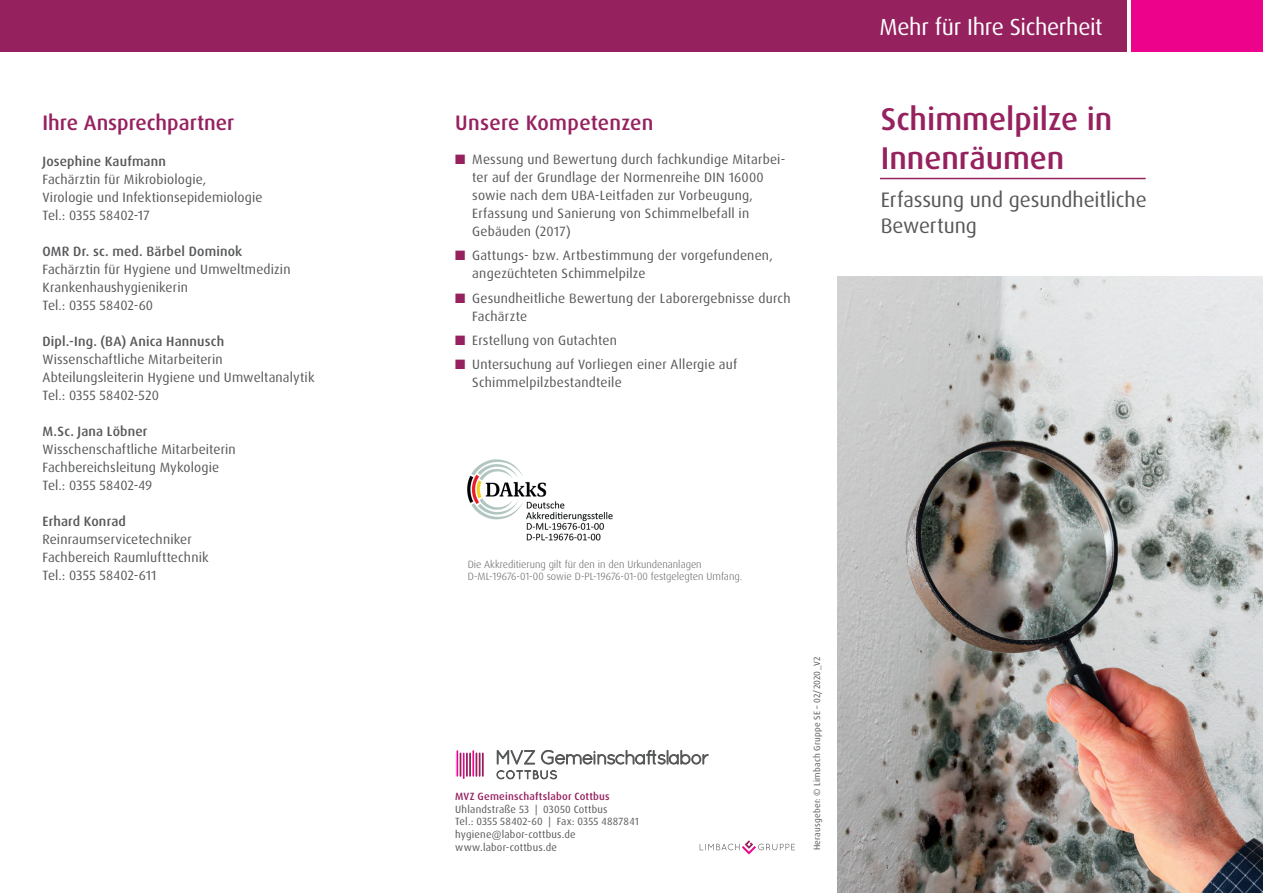
<style>
.page{position:relative;width:1263px;height:893px;background:#fff}
.page>*{position:absolute;margin:0;border:0;box-sizing:border-box;transform-origin:0 0}
.t1{font:500 31.5px/39px "Dax Pro";color:#96215f}
.t2{font:23.25px "Dax Pro";letter-spacing:-.015em;color:#fff}
.t3{font:500 21px "Dax Pro";color:#96215f}
.t4{font:21px/25.5px "Dax Pro";letter-spacing:-.005em;color:#57585a}
.t5{font:13.5px/18px "Dax Pro";letter-spacing:.01em;color:#57585a}
.t6{font:500 13.5px "Dax Pro";letter-spacing:.01em;color:#57585a}
.t7{font:10.5px/12.6px "Dax Pro";letter-spacing:.02em;color:#57585a}
.t8{font:300 10.5px/12.6px "Dax Pro";color:#57585a}
.t9{font:500 10.5px "Dax Pro";letter-spacing:.02em;color:#96215f}
.t10{font:9px "Dax Pro";letter-spacing:.025em;color:#57585a}
.s1{color:#96215f}
</style>
<div class="page">
<div style="left:0;top:0;width:1127px;height:51px;background:#96215f"></div>
<div style="left:1131px;top:0;width:132px;height:51px;background:#ed028c"></div>
<img style="left:838px;top:276px;width:425px;height:617px">
<svg style="left:700px;top:840px;width:95px;height:14px"></svg>
<hr style="left:482px;top:753px;width:2px;height:23px;background:#96215f">
<svg style="left:479px;top:753px;width:1px;height:23px"></svg>
<hr style="left:475px;top:753px;width:2px;height:23px;background:#96215f">
<hr style="left:472px;top:751px;width:2px;height:25px;background:#ed028c">
<hr style="left:469px;top:753px;width:2px;height:23px;background:#96215f">
<hr style="left:466px;top:753px;width:2px;height:23px;background:#96215f">
<hr style="left:456px;top:751px;width:2px;height:25px;background:#ed028c">
<svg style="left:455px;top:753px;width:9px;height:25px"></svg>
<svg style="left:497px;top:750px;width:211px;height:29px"></svg>
<img style="left:467px;top:459px;width:146px;height:82px">
<hr style="left:880px;top:178px;width:266px;height:1px;background:#96215f">
<h3 class="t3" style="left:43px;top:110px;width:193px">Ihre Ansprechpartner</h3>
<h3 class="t3" style="left:455px;top:110px;width:200px">Unsere Kompetenzen</h3>
<p class="t6" style="left:43px;top:153px;width:125px">Josephine Kaufmann</p>
<p class="t5" style="left:43px;top:171px;width:222px">Fachärztin für Mikrobiologie,<br>Virologie und Infektionsepidemiologie<br>Tel.: 0355 58402-17</p>
<p class="t6" style="left:43px;top:243px;width:201px">OMR Dr. sc. med. Bärbel Dominok</p>
<p class="t5" style="left:43px;top:261px;width:250px">Fachärztin für Hygiene und Umweltmedizin<br>Krankenhaushygienikerin<br>Tel.: 0355 58402-60</p>
<p class="t6" style="left:43px;top:333px;width:183px">Dipl.-Ing. (BA) Anica Hannusch</p>
<p class="t5" style="left:43px;top:351px;width:274px">Wissenschaftliche Mitarbeiterin<br>Abteilungsleiterin Hygiene und Umweltanalytik<br>Tel.: 0355 58402-520</p>
<p class="t6" style="left:43px;top:423px;width:106px">M.Sc. Jana Löbner</p>
<p class="t5" style="left:43px;top:441px;width:195px">Wisschenschaftliche Mitarbeiterin<br>Fachbereichsleitung Mykologie<br>Tel.: 0355 58402-49</p>
<p class="t6" style="left:43px;top:513px;width:85px">Erhard Konrad</p>
<p class="t5" style="left:43px;top:531px;width:168px">Reinraumservicetechniker<br>Fachbereich Raumlufttechnik<br>Tel.: 0355 58402-611</p>
<p class="t5" style="left:472px;top:150px;width:315px;text-indent:-17px"><span class="s1">■</span> Messung und Bewertung durch fachkundige Mitarbei&shy;ter auf der Grundlage der Normenreihe DIN 16000 sowie nach dem UBA-Leitfaden zur Vorbeugung, Erfassung und Sanierung von Schimmelbefall in Gebäuden (2017)</p>
<p class="t5" style="left:472px;top:247px;width:302px;text-indent:-17px"><span class="s1">■</span> Gattungs- bzw. Artbestimmung der vorgefundenen, angezüchteten Schimmelpilze</p>
<p class="t5" style="left:472px;top:289px;width:320px;text-indent:-17px"><span class="s1">■</span> Gesundheitliche Bewertung der Laborergebnisse durch<br>Fachärzte</p>
<p class="t5" style="left:455px;top:331px;width:163px"><span class="s1">■</span> Erstellung von Gutachten</p>
<p class="t5" style="left:472px;top:356px;width:267px;text-indent:-17px"><span class="s1">■</span> Untersuchung auf Vorliegen einer Allergie auf<br>Schimmelpilzbestandteile</p>
<p class="t8" style="left:468px;top:558px;width:276px">Die Akkreditierung gilt für den in den Urkundenanlagen<br>D-ML-19676-01-00 sowie D-PL-19676-01-00 festgelegten Umfang.</p>
<p class="t9" style="left:455px;top:790px;width:156px">MVZ Gemeinschaftslabor Cottbus</p>
<p class="t7" style="left:455px;top:803px;width:185px">Uhlandstraße 53 | 03050 Cottbus<br>Tel.: 0355 58402-60 | Fax: 0355 4887841 hygiene@labor-cottbus.de www.labor-cottbus.de</p>
<p class="t10" style="left:811px;top:850px;width:196px;rotate:-90deg">Herausgeber: © Limbach Gruppe SE – 02/2020_V2</p>
<h2 class="t2" style="left:880px;top:12px;width:224px">Mehr für Ihre Sicherheit</h2>
<h1 class="t1" style="left:881px;top:100px;width:233px">Schimmelpilze in<br>Innenräumen</h1>
<h3 class="t4" style="left:881px;top:187px;width:267px">Erfassung und gesundheitliche<br>Bewertung</h3>
</div>
